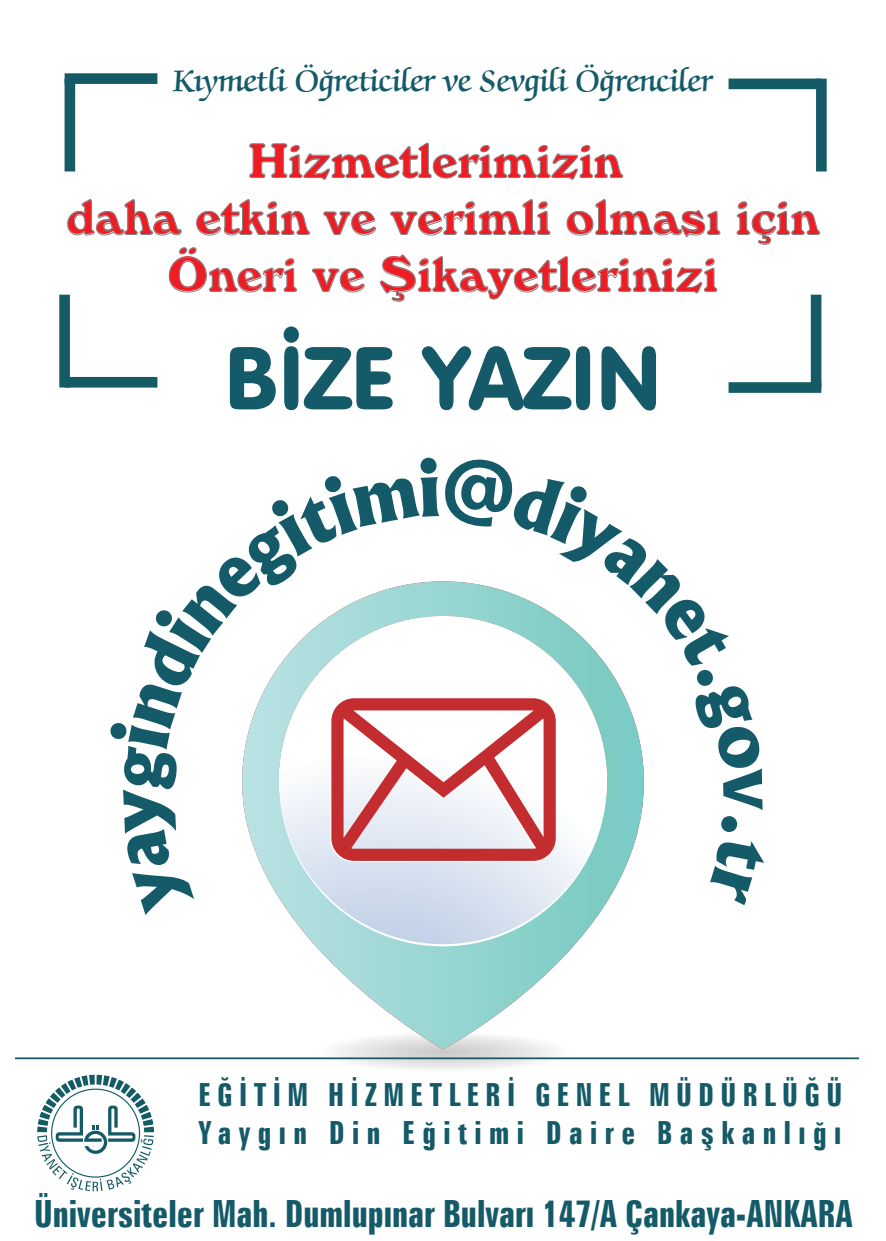
<style>
.page{position:relative;width:886px;height:1241px;background:#fff}
.page>*{position:absolute;margin:0;border:0;box-sizing:border-box;transform-origin:0 0}
.t1{font:87.56px "VAG Rounded BT";color:#145a68}
.t2{font:47.44px/56.9px "Windsor BT";color:#ee1d23;text-align:center}
.t3{font:700 extra-condensed 37.5px "Zurich BT";color:#145a68}
.t4{font:600 34.19px "Zapf Chancery IT Cby BT";color:#145a68}
.t5{font:700 extra-condensed 31.88px/38.2px "Zurich BT";letter-spacing:.2em;color:#145a68}
</style>
<div class="page">
<svg style="left:280px;top:1025px;width:327px;height:52px"></svg>
<svg style="left:281px;top:946px;width:325px;height:103px"></svg>
<svg style="left:290px;top:915px;width:308px;height:29px;background:#b7dae0"></svg>
<svg style="left:249px;top:142px;width:374px;height:38px"></svg>
<svg style="left:67px;top:199px;width:115px;height:37px"></svg>
<svg style="left:196px;top:199px;width:114px;height:37px"></svg>
<svg style="left:323px;top:211px;width:53px;height:25px"></svg>
<svg style="left:390px;top:199px;width:161px;height:37px"></svg>
<svg style="left:566px;top:199px;width:155px;height:38px"></svg>
<svg style="left:736px;top:202px;width:84px;height:43px"></svg>
<svg style="left:169px;top:247px;width:128px;height:45px"></svg>
<svg style="left:312px;top:268px;width:53px;height:24px"></svg>
<svg style="left:380px;top:255px;width:337px;height:47px"></svg>
<div style="left:65px;top:73px;width:92px;height:11px;background:#145b66"></div>
<div style="left:65px;top:79px;width:10px;height:92px;background:#145b66"></div>
<div style="left:59px;top:294px;width:11px;height:93px;background:#145b66"></div>
<div style="left:65px;top:377px;width:92px;height:10px;background:#145b66"></div>
<div style="left:728px;top:382px;width:93px;height:11px;background:#145b66"></div>
<div style="left:811px;top:294px;width:10px;height:93px;background:#145b66"></div>
<div style="left:816px;top:79px;width:11px;height:92px;background:#145b66"></div>
<div style="left:728px;top:79px;width:93px;height:10px;background:#145b66"></div>
<hr style="left:15px;top:1057px;width:844px;height:1px;background:#145b66">
<svg style="left:37px;top:1074px;width:117px;height:117px"></svg>
<svg style="left:242px;top:581px;width:402px;height:334px"></svg>
<p class="t4" style="left:173px;top:62px;width:540px">Kıymetli Öğreticiler ve Sevgili Öğrenciler</p>
<p class="t2" style="left:66px;top:132px;width:754px">Hizmetlerimizin<br>daha etkin ve verimli olması için<br>Öneri ve Şikayetlerinizi</p>
<h1 class="t1" style="left:224px;top:323px;width:439px">BİZE YAZIN</h1>
<p class="t5" style="left:198px;top:1075px;width:645px">EĞİTİM HİZMETLERİ GENEL MÜDÜRLÜĞÜ<br>Yaygın Din Eğitimi Daire Başkanlığı</p>
<p class="t3" style="left:34px;top:1191px;width:820px">Üniversiteler Mah. Dumlupınar Bulvarı 147/A Çankaya-ANKARA</p>
</div>
